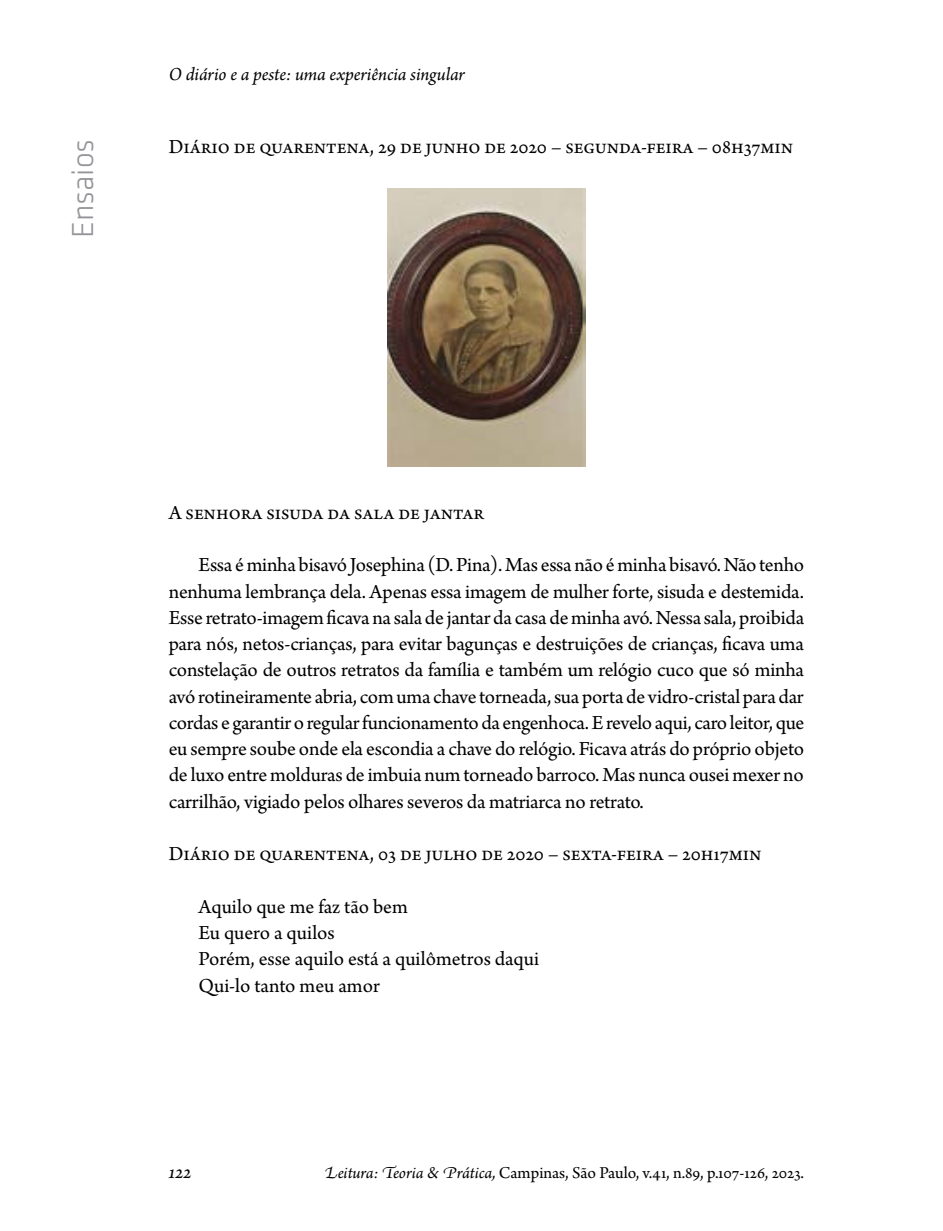
<style>
.page{position:relative;width:943px;height:1231px;background:#fff}
.page>*{position:absolute;margin:0;border:0;box-sizing:border-box;transform-origin:0 0}
.t1{font:300 31.5px "Klavika";color:#939598}
.t2{font:21px/26.2px "Arno Pro";color:#000;text-align:justify}
.t3{font:italic 21px "Arno Pro";color:#000}
.t4{font:italic 19.25px "Arno Pro";letter-spacing:-.005em;color:#000}
.t5{font:17.5px "Arno Pro";letter-spacing:-.01em;color:#000}
.s1{font-style:italic}
</style>
<div class="page">
<img style="left:387px;top:188px;width:198px;height:278px">
<h1 class="t1" style="left:65px;top:238px;width:100px;rotate:-90deg">Ensaios</h1>
<p class="t4" style="left:169px;top:63px;width:298px">O diário e a peste: uma experiência singular</p>
<p class="t2" style="left:169px;top:135px;width:626px">Diário de quarentena, 29 de junho de 2020 – segunda-feira – 08h37min</p>
<p class="t2" style="left:169px;top:500px;width:317px">A senhora sisuda da sala de jantar</p>
<p class="t2" style="left:169px;top:553px;width:637px;text-indent:30px">Essa é minha bisavó Josephina (D. Pina). Mas essa não é minha bisavó. Não tenho nenhuma lembrança dela. Apenas essa imagem de mulher forte, sisuda e destemida.<br>Esse retrato-imagem ficava na sala de jantar da casa de minha avó. Nessa sala, proibida para nós, netos-crianças, para evitar bagunças e destruições de crianças, ficava uma constelação de outros retratos da família e também um relógio cuco que só minha avó rotineiramente abria, com uma chave torneada, sua porta de vidro-cristal para dar cordas e garantir o regular funcionamento da engenhoca. E revelo aqui, caro leitor, que eu sempre soube onde ela escondia a chave do relógio. Ficava atrás do próprio objeto de luxo entre molduras de imbuia num torneado barroco. Mas nunca ousei mexer no carrilhão, vigiado pelos olhares severos da matriarca no retrato.</p>
<p class="t2" style="left:169px;top:841px;width:594px">Diário de quarentena, 03 de julho de 2020 – sexta-feira – 20h17min</p>
<p class="t2" style="left:198px;top:894px;width:342px;text-align:left">Aquilo que me faz tão bem<br>Eu quero a quilos<br>Porém, esse aquilo está a quilômetros daqui<br>Qui-lo tanto meu amor</p>
<p class="t3" style="left:169px;top:1159px;width:24px">122</p>
<p class="t5" style="left:324px;top:1163px;width:481px"><span class="s1">Leitura: Teoria &amp; Prática,</span> Campinas, São Paulo, v.41, n.89, p.107-126, 2023.</p>
</div>
